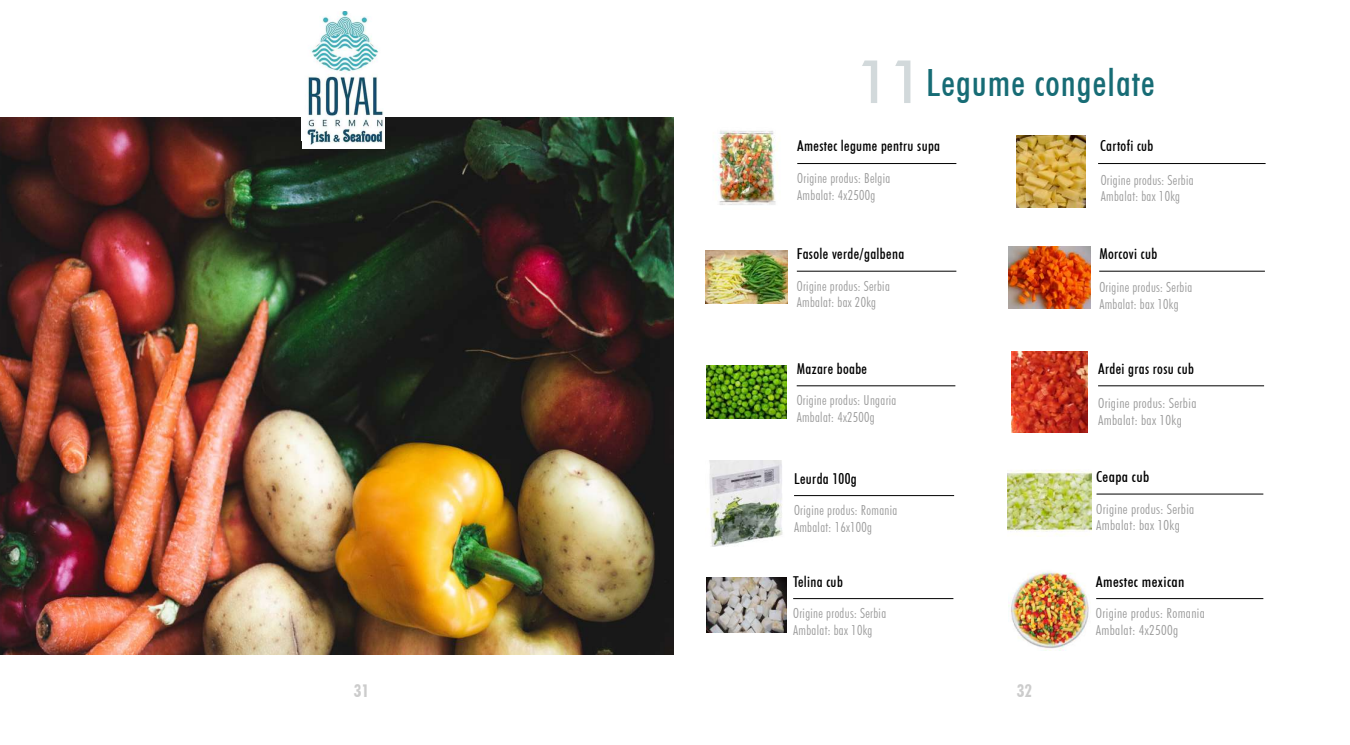
<style>
.page{position:relative;width:1350px;height:745px;background:#fff}
.page>*{position:absolute;margin:0;border:0;box-sizing:border-box;transform-origin:0 0}
.t1{font:500 60px "Futura BT";color:#d2d9db}
.t2{font:500 condensed 37.5px "Futura BT";letter-spacing:.03em;color:#176c75}
.t3{font:700 condensed 17.5px "Futura BT";color:#ccc}
.t4{font:500 condensed 15px "Futura BT";letter-spacing:.025em;color:#000}
.t5{font:500 condensed 15px "Futura BT";letter-spacing:.025em;color:#000;scale:1.06 1}
.t6{font:300 condensed 13.75px/16.5px "Futura BT";letter-spacing:.025em;color:#999}
.t7{font:300 condensed 13.75px/16.5px "Futura BT";letter-spacing:.025em;color:#999;scale:1.06 1}
</style>
<div class="page">
<hr style="left:797px;top:163px;width:159px;height:1px;background:#000">
<hr style="left:797px;top:385px;width:158px;height:1px;background:#000">
<hr style="left:1099px;top:271px;width:166px;height:1px;background:#000">
<hr style="left:1098px;top:163px;width:168px;height:1px;background:#000">
<hr style="left:1097px;top:493px;width:166px;height:1px;background:#000">
<hr style="left:797px;top:271px;width:159px;height:1px;background:#000">
<hr style="left:1098px;top:385px;width:166px;height:1px;background:#000">
<hr style="left:794px;top:495px;width:160px;height:1px;background:#000">
<hr style="left:793px;top:598px;width:160px;height:1px;background:#000">
<img style="left:0;top:117px;width:674px;height:537px">
<img style="left:302px;top:12px;width:82px;height:137px">
<hr style="left:1096px;top:598px;width:167px;height:1px;background:#000">
<img style="left:713px;top:130px;width:63px;height:75px">
<img style="left:705px;top:250px;width:83px;height:54px">
<img style="left:706px;top:365px;width:80px;height:53px">
<img style="left:707px;top:460px;width:76px;height:86px">
<img style="left:706px;top:577px;width:80px;height:55px">
<img style="left:1016px;top:135px;width:69px;height:72px">
<img style="left:1008px;top:246px;width:83px;height:62px">
<img style="left:1011px;top:351px;width:77px;height:81px">
<img style="left:1008px;top:470px;width:83px;height:65px">
<img style="left:1008px;top:572px;width:81px;height:77px">
<h1 class="t1" style="left:855px;top:45px;width:71px">11</h1>
<h2 class="t2" style="left:926px;top:60px;width:230px">Legume congelate</h2>
<p class="t4" style="left:797px;top:137px;width:144px">Amestec legume pentru supa</p>
<p class="t6" style="left:797px;top:170px;width:95px">Origine produs: Belgia<br>Ambalat: 4x2500g</p>
<p class="t4" style="left:1100px;top:137px;width:55px">Cartofi cub</p>
<p class="t6" style="left:1101px;top:171px;width:95px">Origine produs: Serbia<br>Ambalat: bax 10kg</p>
<p class="t4" style="left:797px;top:244px;width:109px">Fasole verde/galbena</p>
<p class="t6" style="left:797px;top:277px;width:95px">Origine produs: Serbia<br>Ambalat: bax 20kg</p>
<p class="t4" style="left:797px;top:359px;width:72px">Mazare boabe</p>
<p class="t6" style="left:797px;top:392px;width:101px">Origine produs: Ungaria<br>Ambalat: 4x2500g</p>
<p class="t4" style="left:794px;top:469px;width:64px">Leurda 100g</p>
<p class="t6" style="left:794px;top:501px;width:105px">Origine produs: Romania<br>Ambalat: 16x100g</p>
<p class="t4" style="left:793px;top:571px;width:51px">Telina cub</p>
<p class="t6" style="left:793px;top:604px;width:95px">Origine produs: Serbia<br>Ambalat: bax 10kg</p>
<p class="t3" style="left:354px;top:679px;width:17px">31</p>
<p class="t3" style="left:1017px;top:679px;width:17px">32</p>
<p class="t4" style="left:1099px;top:244px;width:60px">Morcovi cub</p>
<p class="t6" style="left:1099px;top:279px;width:95px">Origine produs: Serbia<br>Ambalat: bax 10kg</p>
<p class="t4" style="left:1098px;top:359px;width:97px">Ardei gras rosu cub</p>
<p class="t7" style="left:1098px;top:395px;width:94px">Origine produs: Serbia<br>Ambalat: bax 10kg</p>
<p class="t5" style="left:1096px;top:467px;width:52px">Ceapa cub</p>
<p class="t7" style="left:1096px;top:500px;width:94px">Origine produs: Serbia<br>Ambalat: bax 10kg</p>
<p class="t5" style="left:1096px;top:571px;width:85px">Amestec mexican</p>
<p class="t7" style="left:1096px;top:604px;width:104px">Origine produs: Romania<br>Ambalat: 4x2500g</p>
</div>
